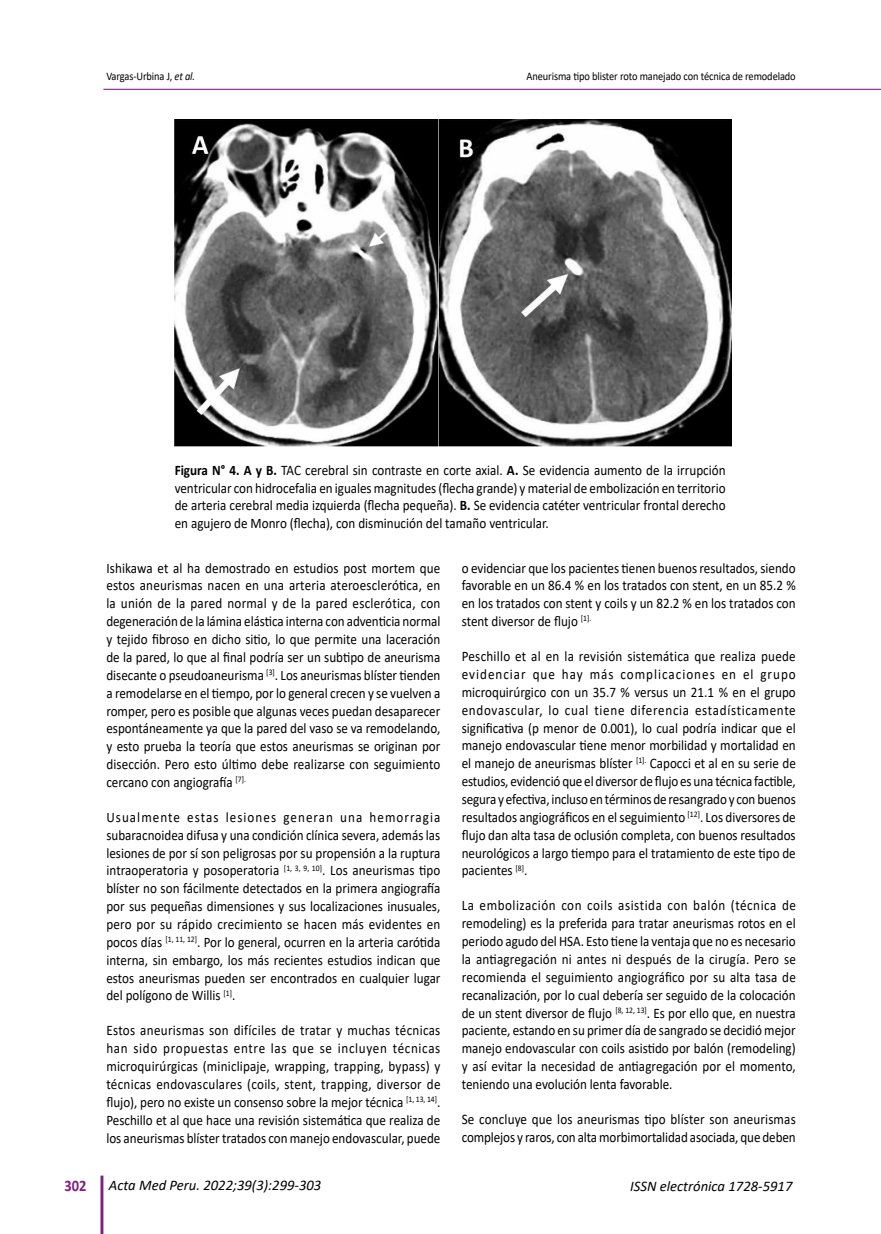
<style>
.page{position:relative;width:881px;height:1234px;background:#fff}
.page>*{position:absolute;margin:0;border:0;box-sizing:border-box;transform-origin:0 0}
.t1{font:700 16.05px "Calibri";color:#831f82;scale:.9 1}
.t2{font:italic 14.7px "Calibri";color:#000}
.t3{font:14.55px/17.9px "Calibri";color:#000;text-align:justify;scale:.9 1}
.t4{font:11.55px "Calibri";letter-spacing:-.01em;color:#000;scale:.9 1}
.s1{font-style:italic}
.s2{font-weight:700}
</style>
<div class="page">
<hr style="left:100px;top:1175px;width:3px;height:58px;background:#831f82">
<hr style="left:103px;top:89px;width:777px;height:1px;background:#831f82">
<img style="left:175px;top:119px;width:556px;height:327px">
<p class="t4" style="left:106px;top:68px;width:100px">Vargas-Urbina J, <span class="s1">et al.</span></p>
<p class="t4" style="left:526px;top:68px;width:300px">Aneurisma tipo blister roto manejado con técnica de remodelado</p>
<p class="t3" style="left:175px;top:460px;width:613px"><span class="s2">Figura N° 4. A y B.</span> TAC cerebral sin contraste en corte axial. <span class="s2">A.</span> Se evidencia aumento de la irrupción ventricular con hidrocefalia en iguales magnitudes (flecha grande) y material de embolización en territorio de arteria cerebral media izquierda (flecha pequeña). <span class="s2">B.</span> Se evidencia catéter ventricular frontal derecho en agujero de Monro (flecha), con disminución del tamaño ventricular.</p>
<p class="t3" style="left:106px;top:558px;width:372px">Ishikawa et al ha demostrado en estudios post mortem que estos aneurismas nacen en una arteria ateroesclerótica, en la unión de la pared normal y de la pared esclerótica, con degeneración de la lámina elástica interna con adventicia normal y tejido fibroso en dicho sitio, lo que permite una laceración de la pared, lo que al final podría ser un subtipo de aneurisma disecante o pseudoaneurisma <sup>[3]</sup>. Los aneurismas blíster tienden a remodelarse en el tiempo, por lo general crecen y se vuelven a romper, pero es posible que algunas veces puedan desaparecer espontáneamente ya que la pared del vaso se va remodelando, y esto prueba la teoría que estos aneurismas se originan por disección. Pero esto último debe realizarse con seguimiento cercano con angiografía <sup>[7].</sup></p>
<p class="t3" style="left:106px;top:807px;width:372px">Usualmente estas lesiones generan una hemorragia subaracnoidea difusa y una condición clínica severa, además las lesiones de por sí son peligrosas por su propensión a la ruptura intraoperatoria y posoperatoria <sup>[1,</sup> <sup>3,</sup> <sup>9,</sup> <sup>10]</sup>. Los aneurismas tipo blíster no son fácilmente detectados en la primera angiografía por sus pequeñas dimensiones y sus localizaciones inusuales, pero por su rápido crecimiento se hacen más evidentes en pocos días <sup>[1,</sup> <sup>11,</sup> <sup>12]</sup>. Por lo general, ocurren en la arteria carótida interna, sin embargo, los más recientes estudios indican que estos aneurismas pueden ser encontrados en cualquier lugar del polígono de Willis <sup>[1]</sup>.</p>
<p class="t3" style="left:106px;top:1020px;width:372px">Estos aneurismas son difíciles de tratar y muchas técnicas han sido propuestas entre las que se incluyen técnicas microquirúrgicas (miniclipaje, wrapping, trapping, bypass) y técnicas endovasculares (coils, stent, trapping, diversor de flujo), pero no existe un consenso sobre la mejor técnica <sup>[1,</sup> <sup>13,</sup> <sup>14]</sup>.<br>Peschillo et al que hace una revisión sistemática que realiza de los aneurismas blíster tratados con manejo endovascular, puede</p>
<p class="t3" style="left:461px;top:558px;width:372px">o evidenciar que los pacientes tienen buenos resultados, siendo favorable en un 86.4 % en los tratados con stent, en un 85.2 % en los tratados con stent y coils y un 82.2 % en los tratados con stent diversor de flujo <sup>[1].</sup></p>
<p class="t3" style="left:461px;top:646px;width:372px">Peschillo et al en la revisión sistemática que realiza puede evidenciar que hay más complicaciones en el grupo microquirúrgico con un 35.7 % versus un 21.1 % en el grupo endovascular, lo cual tiene diferencia estadísticamente significativa (p menor de 0.001), lo cual podría indicar que el manejo endovascular tiene menor morbilidad y mortalidad en el manejo de aneurismas blíster <sup>[1].</sup> Capocci et al en su serie de estudios, evidenció que el diversor de flujo es una técnica factible, segura y efectiva, incluso en términos de resangrado y con buenos resultados angiográficos en el seguimiento <sup>[12]</sup>. Los diversores de flujo dan alta tasa de oclusión completa, con buenos resultados neurológicos a largo tiempo para el tratamiento de este tipo de pacientes <sup>[8]</sup>.</p>
<p class="t3" style="left:461px;top:896px;width:372px">La embolización con coils asistida con balón (técnica de remodeling) es la preferida para tratar aneurismas rotos en el periodo agudo del HSA. Esto tiene la ventaja que no es necesario la antiagregación ni antes ni después de la cirugía. Pero se recomienda el seguimiento angiográfico por su alta tasa de recanalización, por lo cual debería ser seguido de la colocación de un stent diversor de flujo <sup>[8,</sup> <sup>12,</sup> <sup>13]</sup>. Es por ello que, en nuestra paciente, estando en su primer día de sangrado se decidió mejor manejo endovascular con coils asistido por balón (remodeling) y así evitar la necesidad de antiagregación por el momento, teniendo una evolución lenta favorable.</p>
<p class="t3" style="left:461px;top:1109px;width:372px">Se concluye que los aneurismas tipo blíster son aneurismas complejos y raros, con alta morbimortalidad asociada, que deben</p>
<p class="t1" style="left:64px;top:1173px;width:26px">302</p>
<p class="t2" style="left:109px;top:1174px;width:214px">Acta Med Peru. 2022;39(3):299-303</p>
<p class="t2" style="left:629px;top:1175px;width:164px">ISSN electrónica 1728-5917</p>
</div>
